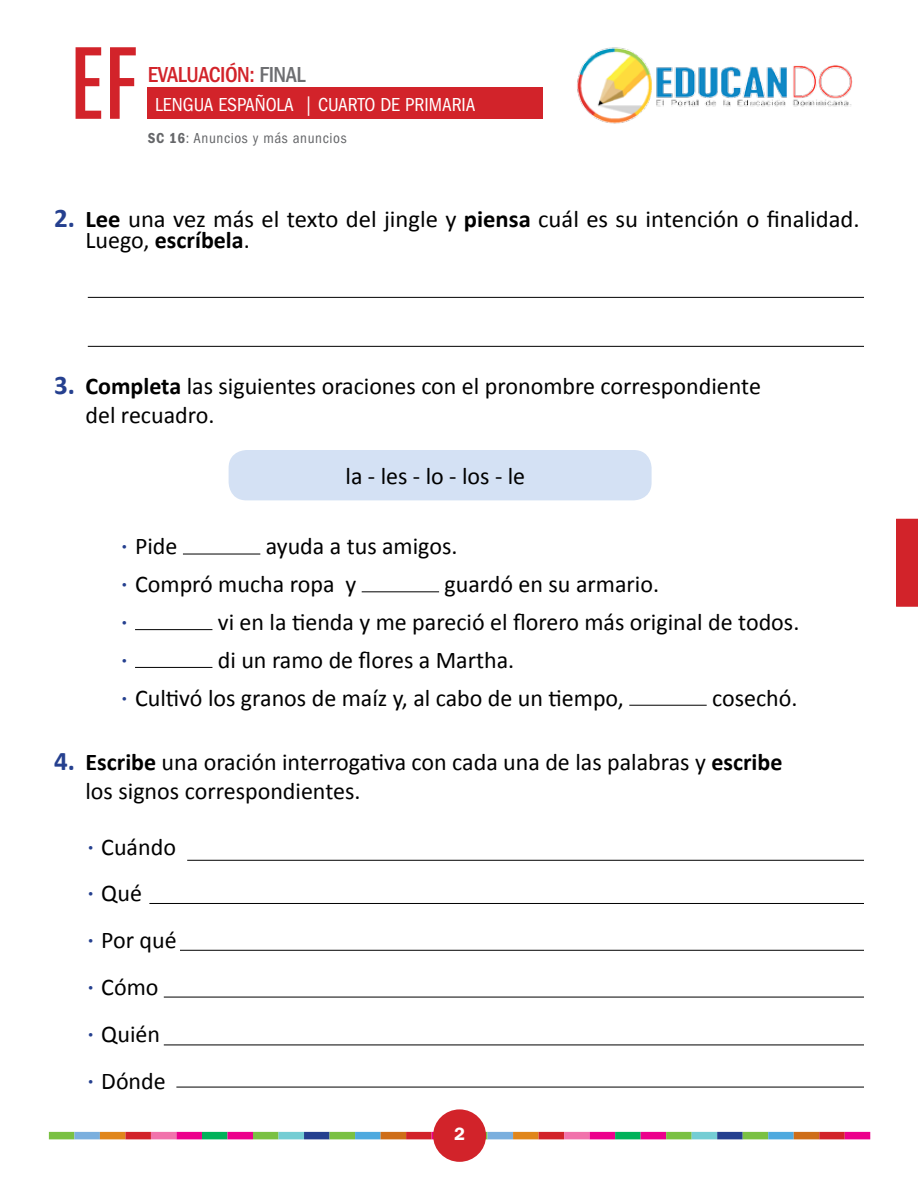
<style>
.page{position:relative;width:918px;height:1188px;background:#fff}
.page>*{position:absolute;margin:0;border:0;box-sizing:border-box;transform-origin:0 0}
.t1{font:500 condensed 94.95px "Futura";color:#d2232a}
.t2{font:24px/28.8px "Calibri";color:#000}
.t3{font:500 condensed 22.5px "ITC Franklin Gothic Std";letter-spacing:-.02em;color:#d2232a}
.t4{font:21px "ITC Franklin Gothic Std";color:#25408f}
.t5{font:condensed 19.5px "ITC Franklin Gothic Std";color:#fff}
.t6{font:600 18px "ITC Franklin Gothic Std";color:#fff}
.t7{font:condensed 15px "ITC Franklin Gothic Std";color:#656669}
.s1{color:#6d6e71}
.s2{font-family:"ITC Franklin Gothic Std Dm Cd";font-stretch:normal}
.s3{font-weight:700;font-size:27px;color:#25408f}
.s4{font-weight:700}
.s5{font-family:"ITC Franklin Gothic Std";font-size:21px;color:#25408f}
</style>
<div class="page">
<div style="left:49px;top:1132px;width:25px;height:7px;background:#7ac143"></div>
<div style="left:74px;top:1132px;width:26px;height:7px;background:#7bafde"></div>
<div style="left:100px;top:1132px;width:25px;height:7px;background:#e0861b"></div>
<div style="left:125px;top:1132px;width:26px;height:7px;background:#d2232a"></div>
<div style="left:151px;top:1132px;width:25px;height:7px;background:#f173ac"></div>
<div style="left:176px;top:1132px;width:26px;height:7px;background:#ec008c"></div>
<div style="left:202px;top:1132px;width:25px;height:7px;background:#00b25a"></div>
<div style="left:227px;top:1132px;width:26px;height:7px;background:#ec008c"></div>
<div style="left:253px;top:1132px;width:26px;height:7px;background:#7ac143"></div>
<div style="left:279px;top:1132px;width:25px;height:7px;background:#74cdd4"></div>
<div style="left:304px;top:1132px;width:26px;height:7px;background:#25408f"></div>
<div style="left:330px;top:1132px;width:25px;height:7px;background:#7ac143"></div>
<div style="left:355px;top:1132px;width:26px;height:7px;background:#4faadf"></div>
<div style="left:381px;top:1132px;width:25px;height:7px;background:#ce6e19"></div>
<div style="left:406px;top:1132px;width:26px;height:7px;background:#d2232a"></div>
<div style="left:432px;top:1132px;width:25px;height:7px;background:#ec008c"></div>
<div style="left:462px;top:1132px;width:26px;height:7px;background:#7ac143"></div>
<div style="left:488px;top:1132px;width:25px;height:7px;background:#7bafde"></div>
<div style="left:513px;top:1132px;width:26px;height:7px;background:#e0861b"></div>
<div style="left:539px;top:1132px;width:25px;height:7px;background:#d2232a"></div>
<div style="left:564px;top:1132px;width:26px;height:7px;background:#f173ac"></div>
<div style="left:590px;top:1132px;width:25px;height:7px;background:#ec008c"></div>
<div style="left:615px;top:1132px;width:26px;height:7px;background:#00b25a"></div>
<div style="left:641px;top:1132px;width:25px;height:7px;background:#ec008c"></div>
<div style="left:666px;top:1132px;width:26px;height:7px;background:#7ac143"></div>
<div style="left:692px;top:1132px;width:25px;height:7px;background:#74cdd4"></div>
<div style="left:717px;top:1132px;width:26px;height:7px;background:#25408f"></div>
<div style="left:743px;top:1132px;width:25px;height:7px;background:#7ac143"></div>
<div style="left:768px;top:1132px;width:26px;height:7px;background:#4faadf"></div>
<div style="left:794px;top:1132px;width:25px;height:7px;background:#ce6e19"></div>
<div style="left:819px;top:1132px;width:26px;height:7px;background:#d2232a"></div>
<div style="left:845px;top:1132px;width:25px;height:7px;background:#ec008c"></div>
<div style="left:433px;top:1109px;width:53px;height:53px;background:#d2232a;border-radius:50%"></div>
<div style="left:896px;top:519px;width:22px;height:88px;background:#d2232a"></div>
<div style="left:229px;top:450px;width:423px;height:50px;background:#d4e1f4;border-radius:18px"></div>
<hr style="left:183px;top:554px;width:77px;height:1px;background:#000">
<hr style="left:362px;top:591px;width:77px;height:1px;background:#000">
<hr style="left:135px;top:629px;width:77px;height:1px;background:#000">
<hr style="left:135px;top:667px;width:77px;height:1px;background:#000">
<hr style="left:629px;top:705px;width:78px;height:1px;background:#000">
<hr style="left:187px;top:860px;width:677px;height:1px;background:#000">
<hr style="left:149px;top:903px;width:715px;height:1px;background:#000">
<hr style="left:180px;top:950px;width:684px;height:1px;background:#000">
<hr style="left:164px;top:997px;width:700px;height:1px;background:#000">
<hr style="left:164px;top:1045px;width:700px;height:1px;background:#000">
<hr style="left:176px;top:1087px;width:688px;height:1px;background:#000">
<hr style="left:88px;top:297px;width:776px;height:1px;background:#000">
<hr style="left:88px;top:346px;width:776px;height:1px;background:#000">
<div style="left:148px;top:87px;width:395px;height:31px;background:#d2232a"></div>
<img style="left:577px;top:47px;width:276px;height:77px">
<h1 class="t1" style="left:70px;top:23px;width:69px">EF</h1>
<p class="t3" style="left:148px;top:62px;width:159px">EVALUACIÓN: <span class="s1">FINAL</span></p>
<p class="t5" style="left:155px;top:94px;width:322px">LENGUA ESPAÑOLA | CUARTO DE PRIMARIA</p>
<p class="t7" style="left:148px;top:130px;width:200px"><span class="s2">SC 16</span>: ANUNCIOS Y MÁS ANUNCIOS</p>
<p class="t2" style="left:86px;top:209px;width:776px;line-height:21px;text-indent:-32px"><span class="s3">2.</span> <span class="s4">Lee</span> una vez más el texto del jingle y <span class="s4">piensa</span> cuál es su intención o finalidad.<br>Luego, <span class="s4">escríbela</span>.</p>
<p class="t2" style="left:86px;top:372px;width:677px;text-indent:-32px"><span class="s3">3.</span> <span class="s4">Completa</span> las siguientes oraciones con el pronombre correspondiente del recuadro.</p>
<p class="t2" style="left:346px;top:462px;width:181px">la - les - lo - los - le</p>
<p class="t2" style="left:118px;top:532px;width:61px"><span class="s5">•</span> Pide</p>
<p class="t2" style="left:266px;top:532px;width:193px">ayuda a tus amigos.</p>
<p class="t2" style="left:118px;top:570px;width:239px"><span class="s5">•</span> Compró mucha ropa y</p>
<p class="t2" style="left:445px;top:570px;width:216px">guardó en su armario.</p>
<p class="t4" style="left:118px;top:611px;width:14px">•</p>
<p class="t2" style="left:218px;top:608px;width:583px">vi en la tienda y me pareció el florero más original de todos.</p>
<p class="t4" style="left:118px;top:649px;width:14px">•</p>
<p class="t2" style="left:218px;top:646px;width:298px">di un ramo de flores a Martha.</p>
<p class="t2" style="left:118px;top:683px;width:507px"><span class="s5">•</span> Cultivó los granos de maíz y, al cabo de un tiempo,</p>
<p class="t2" style="left:712px;top:683px;width:87px">cosechó.</p>
<p class="t2" style="left:86px;top:748px;width:698px;text-indent:-32px"><span class="s3">4.</span> <span class="s4">Escribe</span> una oración interrogativa con cada una de las palabras y <span class="s4">escribe </span>los signos correspondientes.</p>
<p class="t2" style="left:85px;top:832px;width:93px"><span class="s5">•</span> Cuándo</p>
<p class="t2" style="left:85px;top:879px;width:59px"><span class="s5">•</span> Qué</p>
<p class="t2" style="left:85px;top:926px;width:94px"><span class="s5">•</span> Por qué</p>
<p class="t2" style="left:85px;top:973px;width:76px"><span class="s5">•</span> Cómo</p>
<p class="t2" style="left:85px;top:1019px;width:77px"><span class="s5">•</span> Quién</p>
<p class="t2" style="left:85px;top:1066px;width:83px"><span class="s5">•</span> Dónde</p>
<p class="t6" style="left:454px;top:1123px;width:12px">2</p>
</div>
